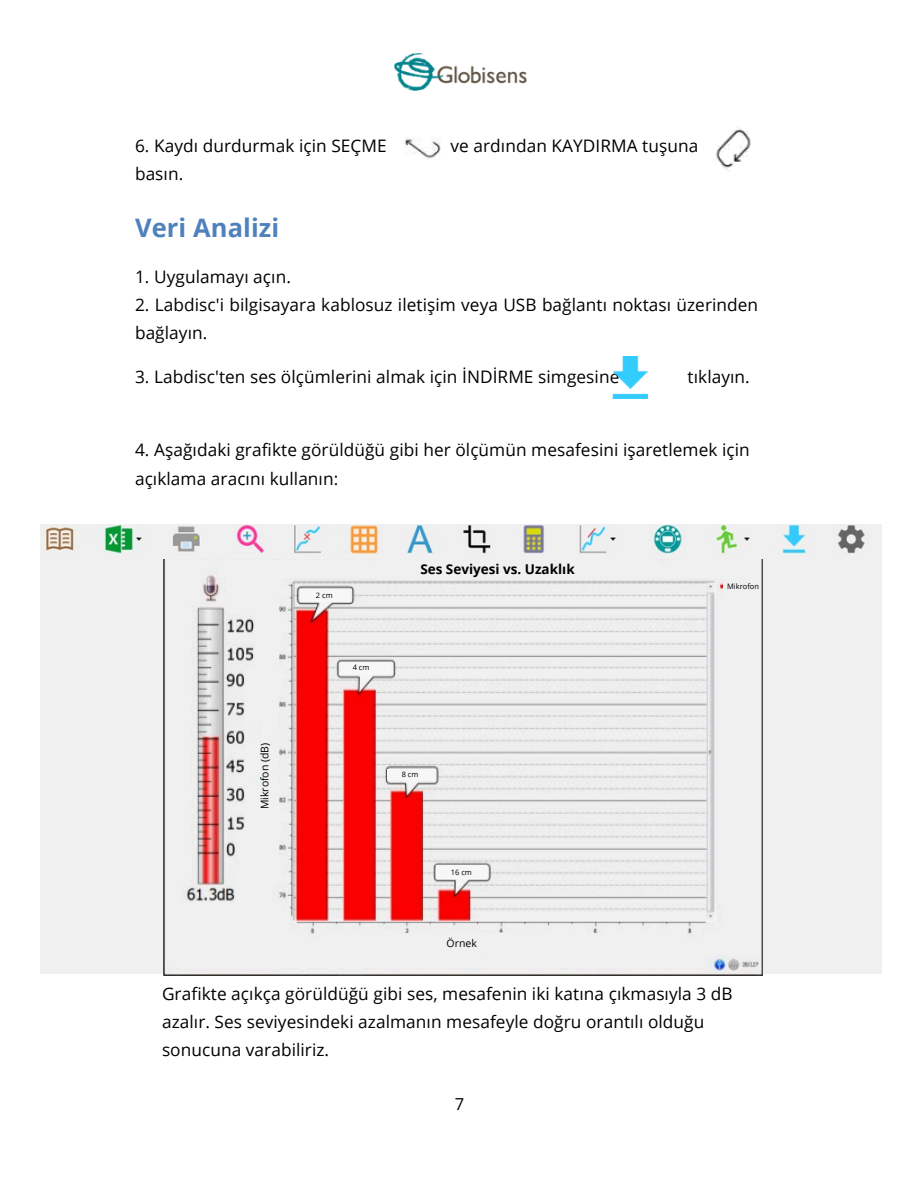
<style>
.page{position:relative;width:918px;height:1188px;background:#fff}
.page>*{position:absolute;margin:0;border:0;box-sizing:border-box;transform-origin:0 0}
.t1{font:700 25.5px "Open Sans";letter-spacing:.005em;color:#4f81bd}
.t2{font:17.25px/28.2px "Open Sans";letter-spacing:.005em;color:#000}
.t3{font:16.5px "Open Sans";color:#000}
.t4{font:700 13.5px "Open Sans";color:#000}
.t5{font:10.5px "Open Sans";color:#000}
.t6{font:7.5px "Open Sans";color:#000}
</style>
<div class="page">
<img style="left:395px;top:53px;width:131px;height:37px">
<img style="left:404px;top:137px;width:37px;height:22px">
<img style="left:713px;top:126px;width:38px;height:45px">
<div style="left:40px;top:524px;width:841px;height:450px;background:#f0f0f0"></div>
<img style="left:164px;top:559px;width:599px;height:417px">
<img style="left:612px;top:357px;width:37px;height:41px">
<img style="left:45px;top:525px;width:837px;height:33px">
<div style="left:376px;top:558px;width:276px;height:22px;background:#f0f0f0"></div>
<div style="left:263px;top:593px;width:16px;height:276px;background:#f0f0f0"></div>
<div style="left:366px;top:933px;width:276px;height:20px;background:#f0f0f0"></div>
<div style="left:723px;top:577px;width:36px;height:65px;background:#f0f0f0"></div>
<div style="left:300px;top:591px;width:50px;height:11px;background:#f7f7f7"></div>
<div style="left:341px;top:663px;width:50px;height:11px;background:#f7f7f7"></div>
<div style="left:387px;top:770px;width:48px;height:10px;background:#f7f7f7"></div>
<div style="left:436px;top:866px;width:50px;height:13px;background:#f7f7f7"></div>
<h1 class="t2" style="left:135px;top:132px;width:253px">6. Kaydı durdurmak için SEÇME</h1>
<h1 class="t2" style="left:451px;top:132px;width:249px">ve ardından KAYDIRMA tuşuna</h1>
<h1 class="t2" style="left:135px;top:160px;width:50px">basın.</h1>
<h2 class="t1" style="left:135px;top:210px;width:146px">Veri Analizi</h2>
<h2 class="t2" style="left:135px;top:262px;width:157px">1. Uygulamayı açın.</h2>
<h2 class="t2" style="left:135px;top:291px;width:625px">2. Labdisc'i bilgisayara kablosuz iletişim veya USB bağlantı noktası üzerinden bağlayın.</h2>
<h2 class="t2" style="left:135px;top:362px;width:486px">3. Labdisc'ten ses ölçümlerini almak için İNDİRME simgesine</h2>
<h2 class="t2" style="left:688px;top:362px;width:64px">tıklayın.</h2>
<p class="t2" style="left:135px;top:435px;width:616px;line-height:29.2px">4. Aşağıdaki grafikte görüldüğü gibi her ölçümün mesafesini işaretlemek için açıklama aracını kullanın:</p>
<p class="t5" style="left:257px;top:809px;width:68px;rotate:-90deg">Mikrofon (dB)</p>
<p class="t6" style="left:316px;top:589px;width:18px">2 cm</p>
<h4 class="t6" style="left:353px;top:662px;width:18px">4 cm</h4>
<h4 class="t4" style="left:420px;top:559px;width:156px">Ses Seviyesi vs. Uzaklık</h4>
<p class="t6" style="left:402px;top:769px;width:18px">8 cm</p>
<h2 class="t6" style="left:451px;top:867px;width:23px">16 cm</h2>
<p class="t5" style="left:447px;top:936px;width:32px">Örnek</p>
<p class="t6" style="left:727px;top:581px;width:33px">Mikrofon</p>
<p class="t2" style="left:162px;top:979px;width:572px">Grafikte açıkça görüldüğü gibi ses, mesafenin iki katına çıkmasıyla 3 dB azalır. Ses seviyesindeki azalmanın mesafeyle doğru orantılı olduğu sonucuna varabiliriz.</p>
<p class="t3" style="left:455px;top:1093px;width:11px">7</p>
</div>
